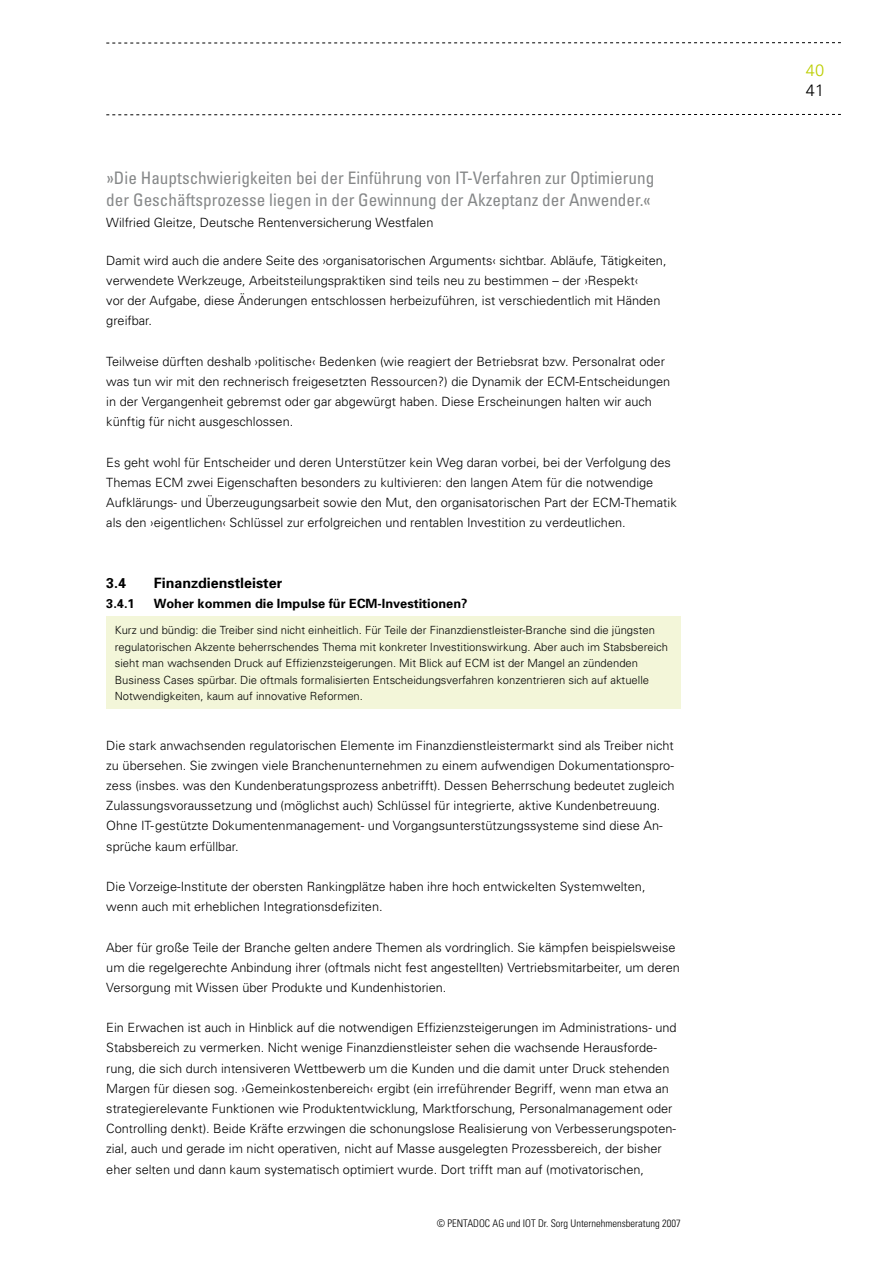
<style>
.page{position:relative;width:893px;height:1263px;background:#fff}
.page>*{position:absolute;margin:0;border:0;box-sizing:border-box;transform-origin:0 0}
.t1{font:condensed 17.25px/21.8px "Univers";color:#868889}
.t2{font:300 16.5px "Univers";color:#bcce00}
.t3{font:300 16.5px "Univers";color:#000}
.t4{font:700 14.25px "Univers";color:#000}
.t5{font:300 12.75px/20.2px "Univers";color:#000}
.t6{font:700 12.75px "Univers";color:#000}
.t7{font:300 11.25px/16.5px "Univers";color:#000}
.t8{font:300 condensed 10.5px "Univers";color:#000}
</style>
<div class="page">
<svg style="left:106px;top:42px;width:735px;height:1px"></svg>
<svg style="left:106px;top:114px;width:735px;height:1px"></svg>
<div style="left:106px;top:617px;width:574px;height:92px;background:#f3f6d9"></div>
<h1 class="t1" style="left:106px;top:167px;width:550px">»Die Hauptschwierigkeiten bei der Einführung von IT-Verfahren zur Optimierung der Geschäftsprozesse liegen in der Gewinnung der Akzeptanz der Anwender.«</h1>
<p class="t5" style="left:106px;top:212px;width:329px">Wilfried Gleitze, Deutsche Rentenversicherung Westfalen</p>
<p class="t5" style="left:106px;top:250px;width:562px">Damit wird auch die andere Seite des ›organisatorischen Arguments‹ sichtbar. Abläufe, Tätigkeiten, verwendete Werkzeuge, Arbeitsteilungspraktiken sind teils neu zu bestimmen – der ›Respekt‹<br>vor der Aufgabe, diese Änderungen entschlossen herbeizuführen, ist verschiedentlich mit Händen greifbar.</p>
<p class="t5" style="left:106px;top:351px;width:565px">Teilweise dürften deshalb ›politische‹ Bedenken (wie reagiert der Betriebsrat bzw. Personalrat oder was tun wir mit den rechnerisch freigesetzten Ressourcen?) die Dynamik der ECM-Entscheidungen in der Vergangenheit gebremst oder gar abgewürgt haben. Diese Erscheinungen halten wir auch künftig für nicht ausgeschlossen.</p>
<p class="t5" style="left:106px;top:452px;width:572px">Es geht wohl für Entscheider und deren Unterstützer kein Weg daran vorbei, bei der Verfolgung des Themas ECM zwei Eigenschaften besonders zu kultivieren: den langen Atem für die notwendige Aufklärungs- und Überzeugungsarbeit sowie den Mut, den organisatorischen Part der ECM-Thematik als den ›eigentlichen‹ Schlüssel zur erfolgreichen und rentablen Investition zu verdeutlichen.</p>
<p class="t4" style="left:106px;top:574px;width:21px">3.4</p>
<p class="t4" style="left:154px;top:574px;width:130px">Finanzdienstleister</p>
<p class="t6" style="left:106px;top:595px;width:30px">3.4.1</p>
<p class="t6" style="left:154px;top:595px;width:315px">Woher kommen die Impulse für ECM-Investitionen?</p>
<p class="t7" style="left:115px;top:622px;width:555px">Kurz und bündig: die Treiber sind nicht einheitlich. Für Teile der Finanzdienstleister-Branche sind die jüngsten regulatorischen Akzente beherrschendes Thema mit konkreter Investitionswirkung. Aber auch im Stabsbereich sieht man wachsenden Druck auf Effizienzsteigerungen. Mit Blick auf ECM ist der Mangel an zündenden Business Cases spürbar. Die oftmals formalisierten Entscheidungsverfahren konzentrieren sich auf aktuelle Notwendigkeiten, kaum auf innovative Reformen.</p>
<p class="t5" style="left:106px;top:734px;width:570px">Die stark anwachsenden regulatorischen Elemente im Finanzdienstleistermarkt sind als Treiber nicht zu übersehen. Sie zwingen viele Branchenunternehmen zu einem aufwendigen Dokumentationspro&shy;zess (insbes. was den Kundenberatungsprozess anbetrifft). Dessen Beherrschung bedeutet zugleich Zulassungsvoraussetzung und (möglichst auch) Schlüssel für integrierte, aktive Kundenbetreuung.<br>Ohne IT-gestützte Dokumentenmanagement- und Vorgangsunterstützungssysteme sind diese An&shy;sprüche kaum erfüllbar.</p>
<p class="t5" style="left:106px;top:876px;width:541px">Die Vorzeige-Institute der obersten Rankingplätze haben ihre hoch entwickelten Systemwelten, wenn auch mit erheblichen Integrationsdefiziten.</p>
<p class="t5" style="left:106px;top:936px;width:575px">Aber für große Teile der Branche gelten andere Themen als vordringlich. Sie kämpfen beispielsweise um die regelgerechte Anbindung ihrer (oftmals nicht fest angestellten) Vertriebsmitarbeiter, um deren<br>Versorgung mit Wissen über Produkte und Kundenhistorien.</p>
<p class="t5" style="left:106px;top:1017px;width:572px">Ein Erwachen ist auch in Hinblick auf die notwendigen Effizienzsteigerungen im Administrations- und Stabsbereich zu vermerken. Nicht wenige Finanzdienstleister sehen die wachsende Herausforde&shy;rung, die sich durch intensiveren Wettbewerb um die Kunden und die damit unter Druck stehenden Margen für diesen sog. ›Gemeinkostenbereich‹ ergibt (ein irreführender Begriff, wenn man etwa an strategierelevante Funktionen wie Produktentwicklung, Marktforschung, Personalmanagement oder Controlling denkt). Beide Kräfte erzwingen die schonungslose Realisierung von Verbesserungspoten&shy;zial, auch und gerade im nicht operativen, nicht auf Masse ausgelegten Prozessbereich, der bisher eher selten und dann kaum systematisch optimiert wurde. Dort trifft man auf (motivatorischen,</p>
<p class="t8" style="left:437px;top:1217px;width:245px">© PENTADOC AG und IOT Dr. Sorg Unternehmensberatung 2007</p>
<p class="t2" style="left:806px;top:60px;width:20px">40</p>
<p class="t3" style="left:806px;top:80px;width:20px">41</p>
</div>
